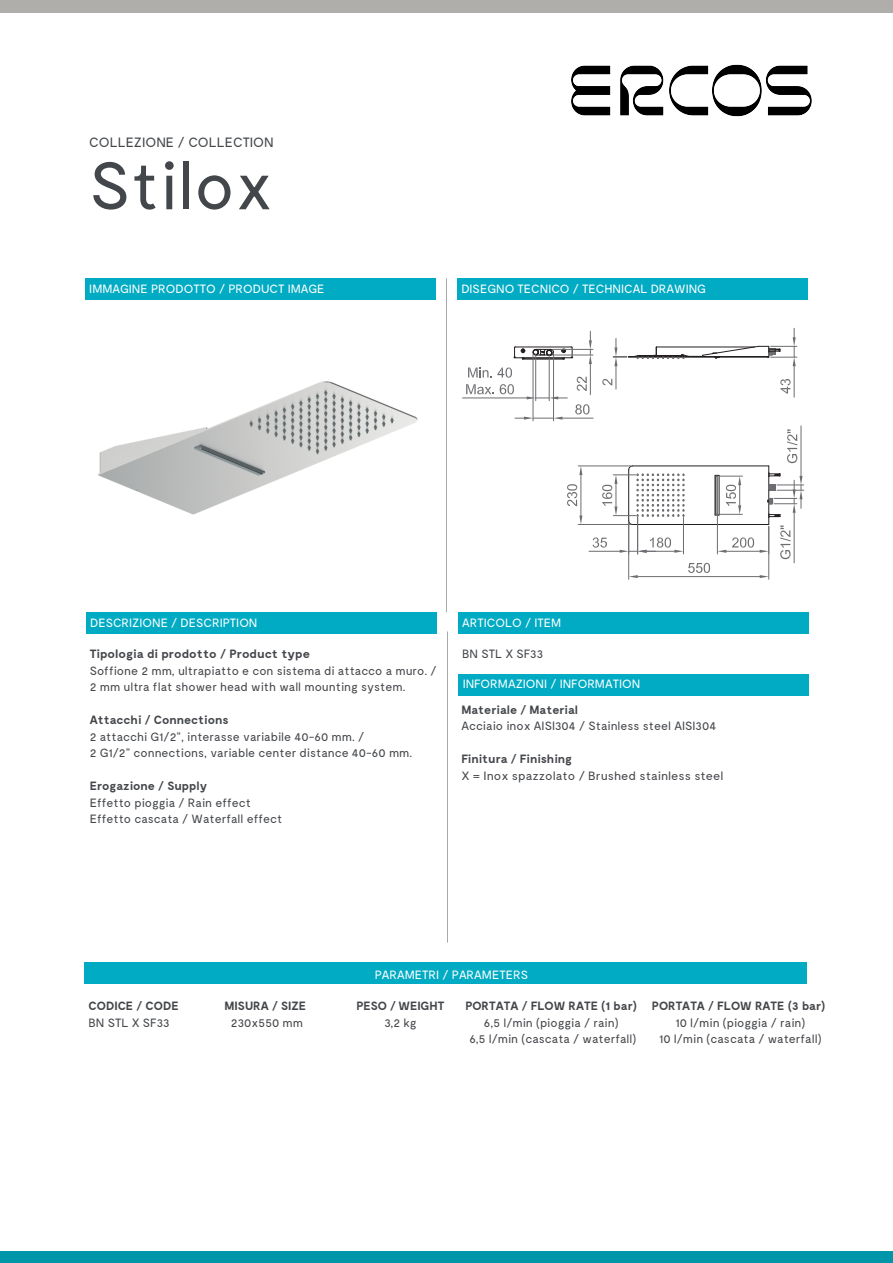
<style>
.page{position:relative;width:893px;height:1263px;background:#fff}
.page>*{position:absolute;margin:0;border:0;box-sizing:border-box;transform-origin:0 0}
.t1{font:67.2px "Moderat";color:#43464a}
.t2{font:13.5px "Moderat";color:#43464a}
.t3{font:12px/16.5px "Moderat";color:#43464a}
.t4{font:700 12px "Moderat";color:#43464a}
.t5{font:12px "Moderat";color:#fff}
</style>
<div class="page">
<div style="left:0;top:0;width:893px;height:12px;background:#b0aeab"></div>
<div style="left:0;top:1251px;width:893px;height:12px;background:#0096aa"></div>
<div style="left:86px;top:612px;width:351px;height:21px;background:#00abc3"></div>
<div style="left:458px;top:612px;width:351px;height:21px;background:#00abc3"></div>
<div style="left:85px;top:278px;width:351px;height:22px;background:#00abc3"></div>
<div style="left:457px;top:278px;width:351px;height:22px;background:#00abc3"></div>
<hr style="left:446px;top:278px;width:1px;height:334px;background:#a8a9ad">
<hr style="left:447px;top:631px;width:1px;height:312px;background:#a8a9ad">
<div style="left:84px;top:962px;width:723px;height:22px;background:#00abc3"></div>
<img style="left:98px;top:381px;width:320px;height:134px">
<hr style="left:632px;top:524px;width:137px;height:1px;background:#231f20">
<hr style="left:632px;top:466px;width:137px;height:1px;background:#231f20">
<hr style="left:628px;top:522px;width:1px;height:57px;background:#6c6d70">
<hr style="left:768px;top:526px;width:1px;height:53px;background:#6c6d70">
<hr style="left:638px;top:576px;width:122px;height:1px;background:#6c6d70">
<svg style="left:629px;top:575px;width:9px;height:3px"></svg>
<svg style="left:760px;top:575px;width:9px;height:3px"></svg>
<svg style="left:688px;top:563px;width:22px;height:10px"></svg>
<hr style="left:717px;top:516px;width:1px;height:38px;background:#6c6d70">
<hr style="left:726px;top:551px;width:34px;height:1px;background:#6c6d70">
<svg style="left:717px;top:550px;width:9px;height:3px"></svg>
<svg style="left:732px;top:537px;width:22px;height:11px"></svg>
<hr style="left:683px;top:517px;width:1px;height:37px;background:#6c6d70">
<hr style="left:637px;top:517px;width:1px;height:37px;background:#6c6d70">
<hr style="left:589px;top:551px;width:31px;height:1px;background:#6c6d70">
<svg style="left:620px;top:537px;width:63px;height:16px"></svg>
<svg style="left:593px;top:537px;width:14px;height:11px"></svg>
<svg style="left:602px;top:465px;width:82px;height:60px"></svg>
<hr style="left:578px;top:524px;width:53px;height:1px;background:#6c6d70">
<hr style="left:578px;top:466px;width:53px;height:1px;background:#6c6d70">
<hr style="left:581px;top:475px;width:1px;height:40px;background:#6c6d70">
<svg style="left:579px;top:515px;width:3px;height:9px"></svg>
<svg style="left:579px;top:466px;width:3px;height:9px"></svg>
<svg style="left:567px;top:484px;width:11px;height:22px"></svg>
<svg style="left:715px;top:475px;width:27px;height:41px"></svg>
<hr style="left:801px;top:426px;width:1px;height:50px;background:#6c6d70">
<hr style="left:794px;top:513px;width:1px;height:50px;background:#6c6d70">
<svg style="left:760px;top:429px;width:44px;height:132px"></svg>
<hr style="left:794px;top:366px;width:1px;height:31px;background:#6c6d70">
<svg style="left:602px;top:328px;width:195px;height:66px"></svg>
<svg style="left:513px;top:346px;width:60px;height:14px"></svg>
<hr style="left:533px;top:354px;width:1px;height:67px;background:#6c6d70">
<hr style="left:553px;top:354px;width:1px;height:67px;background:#6c6d70">
<hr style="left:563px;top:418px;width:30px;height:1px;background:#6c6d70">
<svg style="left:515px;top:417px;width:48px;height:3px"></svg>
<svg style="left:575px;top:404px;width:15px;height:11px"></svg>
<hr style="left:535px;top:354px;width:1px;height:47px;background:#6c6d70">
<hr style="left:549px;top:355px;width:1px;height:46px;background:#6c6d70">
<hr style="left:462px;top:398px;width:65px;height:1px;background:#6c6d70">
<svg style="left:527px;top:396px;width:40px;height:3px"></svg>
<svg style="left:468px;top:367px;width:44px;height:11px"></svg>
<svg style="left:466px;top:384px;width:48px;height:11px"></svg>
<hr style="left:553px;top:349px;width:40px;height:1px;background:#6c6d70">
<hr style="left:553px;top:355px;width:40px;height:1px;background:#6c6d70">
<hr style="left:590px;top:364px;width:1px;height:31px;background:#6c6d70">
<svg style="left:589px;top:331px;width:3px;height:33px"></svg>
<svg style="left:577px;top:376px;width:10px;height:15px"></svg>
<div style="left:458px;top:674px;width:351px;height:22px;background:#00abc3"></div>
<img style="left:571px;top:64px;width:241px;height:53px">
<p class="t2" style="left:89px;top:135px;width:186px">COLLEZIONE / COLLECTION</p>
<h1 class="t1" style="left:89px;top:148px;width:186px">Stilox</h1>
<p class="t5" style="left:89px;top:282px;width:237px">IMMAGINE PRODOTTO / PRODUCT IMAGE</p>
<p class="t5" style="left:461px;top:282px;width:246px">DISEGNO TECNICO / TECHNICAL DRAWING</p>
<p class="t5" style="left:90px;top:616px;width:169px">DESCRIZIONE / DESCRIPTION</p>
<p class="t5" style="left:462px;top:616px;width:101px">ARTICOLO / ITEM</p>
<p class="t3" style="left:462px;top:646px;width:83px">BN STL X SF33</p>
<p class="t4" style="left:90px;top:647px;width:222px">Tipologia di prodotto / Product type</p>
<p class="t3" style="left:90px;top:662px;width:348px">Soffione 2 mm, ultrapiatto e con sistema di attacco a muro. /<br>2 mm ultra flat shower head with wall mounting system.</p>
<p class="t4" style="left:90px;top:713px;width:140px">Attacchi / Connections</p>
<p class="t3" style="left:90px;top:728px;width:324px">2 attacchi G1/2”, interasse variabile 40-60 mm. /<br>2 G1/2” connections, variable center distance 40-60 mm.</p>
<p class="t4" style="left:90px;top:779px;width:119px">Erogazione / Supply</p>
<p class="t3" style="left:90px;top:794px;width:194px">Effetto pioggia / Rain effect<br>Effetto cascata / Waterfall effect</p>
<p class="t5" style="left:463px;top:677px;width:179px">INFORMAZIONI / INFORMATION</p>
<p class="t4" style="left:461px;top:703px;width:118px">Materiale / Material</p>
<p class="t3" style="left:461px;top:718px;width:256px">Acciaio inox AISI304 / Stainless steel AISI304</p>
<p class="t4" style="left:461px;top:752px;width:112px">Finitura / Finishing</p>
<p class="t3" style="left:461px;top:768px;width:264px">X = Inox spazzolato / Brushed stainless steel</p>
<p class="t4" style="left:89px;top:999px;width:92px">CODICE / CODE</p>
<p class="t3" style="left:89px;top:1015px;width:83px">BN STL X SF33</p>
<p class="t4" style="left:224px;top:999px;width:83px">MISURA / SIZE</p>
<p class="t3" style="left:231px;top:1015px;width:74px">230x550 mm</p>
<p class="t5" style="left:375px;top:968px;width:155px">PARAMETRI / PARAMETERS</p>
<p class="t4" style="left:356px;top:999px;width:89px">PESO / WEIGHT</p>
<p class="t3" style="left:384px;top:1015px;width:34px">3,2 kg</p>
<p class="t4" style="left:465px;top:999px;width:173px">PORTATA / FLOW RATE (1 bar)</p>
<p class="t3" style="left:469px;top:1015px;width:169px;text-align:center">6,5 l/min (pioggia / rain)<br>6,5 l/min (cascata / waterfall)</p>
<p class="t4" style="left:652px;top:999px;width:175px">PORTATA / FLOW RATE (3 bar)</p>
<p class="t3" style="left:659px;top:1015px;width:164px;text-align:center">10 l/min (pioggia / rain)<br>10 l/min (cascata / waterfall)</p>
</div>
